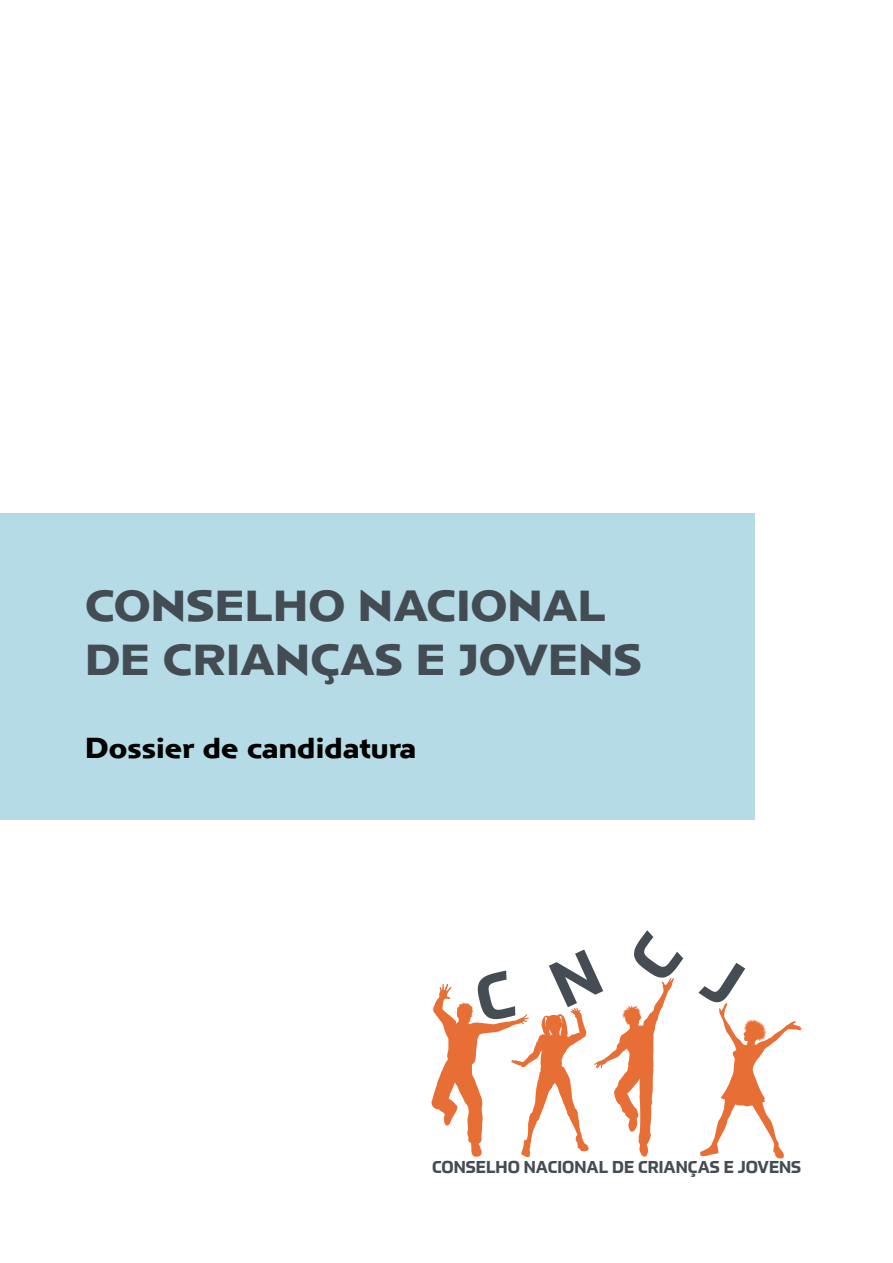
<style>
.page{position:relative;width:893px;height:1263px;background:#fff}
.page>*{position:absolute;margin:0;border:0;box-sizing:border-box;transform-origin:0 0}
.t1{font:700 45px/54px "Anisette Std Petite";color:#444c53}
.t2{font:700 30px "Anisette Std Petite";color:#000}
.t3{font:700 16.8px "Prometo";color:#454c53}
</style>
<div class="page">
<div style="left:0;top:514px;width:755px;height:306px;background:#b5dbe6"></div>
<svg style="left:431px;top:978px;width:244px;height:179px"></svg>
<svg style="left:700px;top:1002px;width:102px;height:156px"></svg>
<p class="t1" style="left:85px;top:579px;width:559px">CONSELHO NACIONAL<br>DE CRIANÇAS E JOVENS</p>
<p class="t2" style="left:85px;top:732px;width:333px">Dossier de candidatura</p>
<p class="t3" style="left:432px;top:1156px;width:371px">CONSELHO NACIONAL DE CRIANÇAS E JOVENS</p>
</div>
